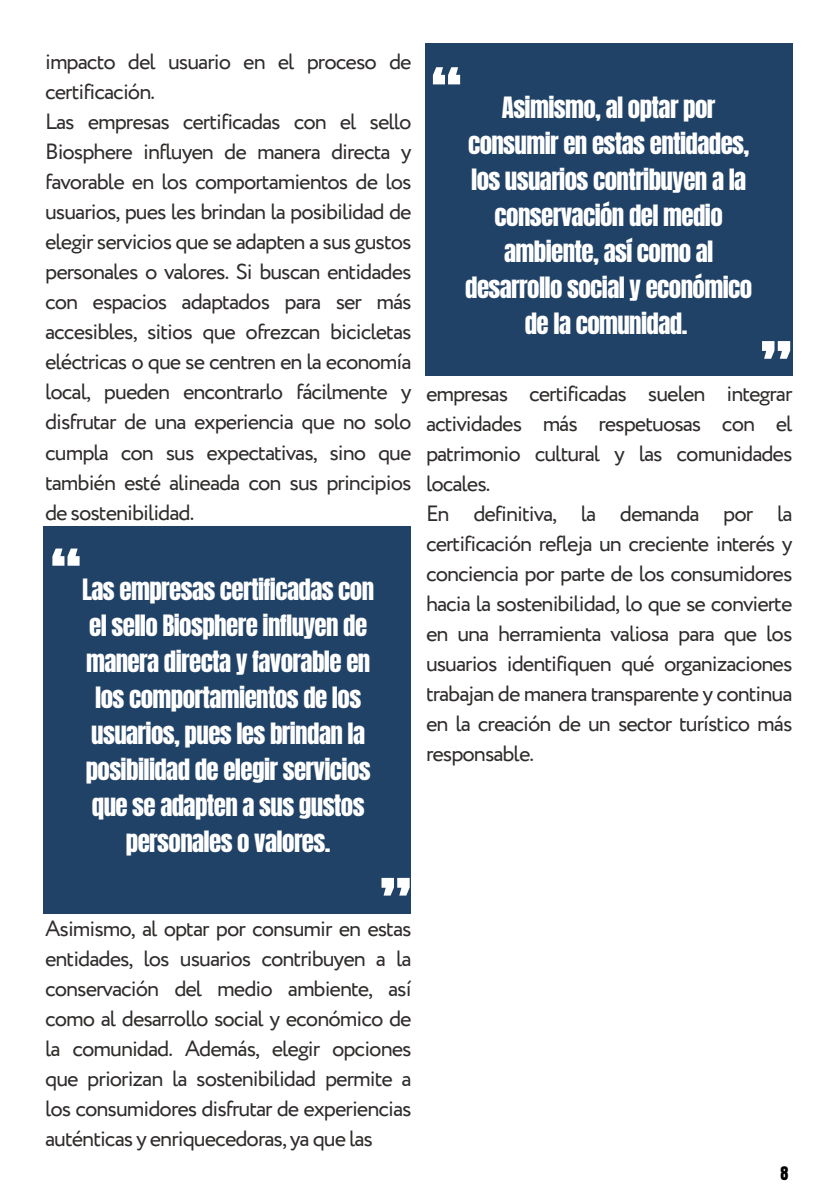
<style>
.page{position:relative;width:836px;height:1196px;background:#fff}
.page>*{position:absolute;margin:0;border:0;box-sizing:border-box;transform-origin:0 0}
.t1{font:68px "Anton";color:#fff}
.t2{font:66px "Anton";color:#fff}
.t3{font:25px/36px "Anton";letter-spacing:-.025em;color:#fff;text-align:center}
.t4{font:22px/30px "Circe";letter-spacing:-.045em;color:#2f2c2b}
.t5{font:16px "Anton";color:#000}
</style>
<div class="page">
<div style="left:43px;top:526px;width:367px;height:387px;background:#214267"></div>
<div style="left:425px;top:43px;width:367px;height:332px;background:#214267"></div>
<p class="t4" style="left:45px;top:48px;width:368px">impacto del usuario en el proceso de certificación.<br>Las empresas certificadas con el sello Biosphere influyen de manera directa y favorable en los comportamientos de los usuarios, pues les brindan la posibilidad de elegir servicios que se adapten a sus gustos personales o valores. Si buscan entidades con espacios adaptados para ser más accesibles, sitios que ofrezcan bicicletas eléctricas o que se centren en la economía local, pueden encontrarlo fácilmente y disfrutar de una experiencia que no solo cumpla con sus expectativas, sino que también esté alineada con sus principios de sostenibilidad.</p>
<h2 class="t2" style="left:51px;top:530px;width:32px">“</h2>
<p class="t3" style="left:82px;top:571px;width:293px">Las empresas certificadas con el sello Biosphere influyen de manera directa y favorable en los comportamientos de los usuarios, pues les brindan la posibilidad de elegir servicios que se adapten a sus gustos personales o valores.</p>
<h1 class="t1" style="left:380px;top:859px;width:33px">”</h1>
<p class="t4" style="left:45px;top:914px;width:368px;text-align:justify">Asimismo, al optar por consumir en estas entidades, los usuarios contribuyen a la conservación del medio ambiente, así como al desarrollo social y económico de la comunidad. Además, elegir opciones que priorizan la sostenibilidad permite a los consumidores disfrutar de experiencias auténticas y enriquecedoras, ya que las</p>
<h2 class="t2" style="left:431px;top:49px;width:32px">“</h2>
<p class="t3" style="left:465px;top:90px;width:288px">Asimismo, al optar por consumir en estas entidades, los usuarios contribuyen a la conservación del medio ambiente, así como al desarrollo social y económico de la comunidad.</p>
<h1 class="t1" style="left:760px;top:322px;width:33px">”</h1>
<p class="t4" style="left:426px;top:379px;width:368px">empresas certificadas suelen integrar actividades más respetuosas con el patrimonio cultural y las comunidades locales.<br>En definitiva, la demanda por la certificación refleja un creciente interés y conciencia por parte de los consumidores hacia la sostenibilidad, lo que se convierte en una herramienta valiosa para que los usuarios identifiquen qué organizaciones trabajan de manera transparente y continua en la creación de un sector turístico más responsable.</p>
<p class="t5" style="left:780px;top:1162px;width:9px">8</p>
</div>
